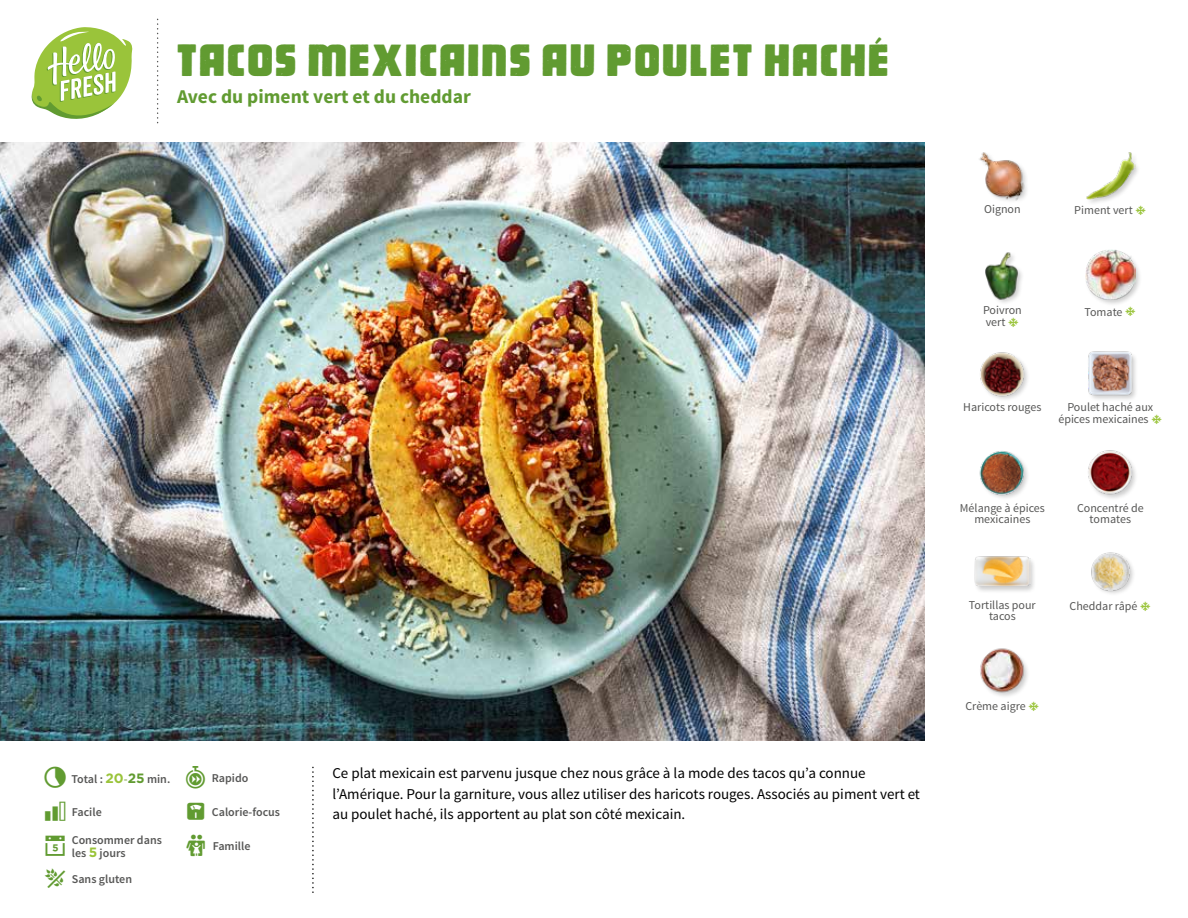
<style>
.page{position:relative;width:1188px;height:918px;background:#fff}
.page>*{position:absolute;margin:0;border:0;box-sizing:border-box;transform-origin:0 0}
.t1{font:45px "Pacifico";letter-spacing:.005em;color:#619b31}
.t2{font:700 19.5px "Source Sans Pro";color:#619b31}
.t3{font:15px/20.5px "Source Sans Pro";color:#000}
.t4{font:12px/10.5px "Source Sans Pro";color:#575756;text-align:center}
.t5{font:600 12px/12.9px "Source Sans Pro";color:#575756}
.s1{font-family:"Gotham";font-weight:700;font-size:13.5px;color:#9ac43a}
.s2{color:#87ac54}
.s3{font-family:"Gotham";font-weight:700;font-size:13.5px;color:#619b31}
</style>
<div class="page">
<svg style="left:31px;top:27px;width:102px;height:92px"></svg>
<img style="left:0;top:142px;width:925px;height:598px">
<div style="left:1086px;top:151px;width:55px;height:54px;background:#000;opacity:.2"></div>
<img style="left:1086px;top:151px;width:49px;height:49px">
<img style="left:1088px;top:351px;width:48px;height:49px">
<div style="left:1084px;top:249px;width:59px;height:58px;background:#000;opacity:.2"></div>
<img style="left:1085px;top:250px;width:50px;height:50px">
<img style="left:1088px;top:450px;width:48px;height:49px">
<img style="left:1091px;top:552px;width:43px;height:42px">
<img style="left:979px;top:152px;width:48px;height:49px">
<img style="left:980px;top:352px;width:48px;height:48px">
<img style="left:979px;top:451px;width:49px;height:47px">
<div style="left:973px;top:556px;width:64px;height:38px;background:#000;opacity:.2"></div>
<img style="left:973px;top:556px;width:57px;height:38px">
<img style="left:980px;top:648px;width:48px;height:48px">
<img style="left:985px;top:252px;width:37px;height:51px">
<h1 class="t1" style="left:177px;top:37px;width:715px">TACOS MEXICAINS AU POULET HACHÉ</h1>
<h2 class="t2" style="left:177px;top:84px;width:295px">Avec du piment vert et du cheddar</h2>
<p class="t5" style="left:71px;top:773px;width:100px">Total : <span class="s1">20</span><span class="s2">-</span><span class="s3">25</span> min.</p>
<p class="t5" style="left:212px;top:771px;width:38px">Rapido</p>
<p class="t3" style="left:332px;top:763px;width:589px">Ce plat mexicain est parvenu jusque chez nous grâce à la mode des tacos qu’a connue l’Amérique. Pour la garniture, vous allez utiliser des haricots rouges. Associés au piment vert et</p>
<p class="t5" style="left:72px;top:806px;width:31px">Facile</p>
<p class="t5" style="left:212px;top:806px;width:70px">Calorie-focus</p>
<p class="t3" style="left:332px;top:804px;width:354px">au poulet haché, ils apportent au plat son côté mexicain.</p>
<p class="t5" style="left:72px;top:834px;width:92px">Consommer dans les <span class="s1">5</span> jours</p>
<p class="t5" style="left:213px;top:840px;width:39px">Famille</p>
<p class="t5" style="left:72px;top:873px;width:62px">Sans gluten</p>
<p class="t4" style="left:984px;top:204px;width:38px">Oignon</p>
<p class="t4" style="left:1074px;top:205px;width:60px">Piment vert</p>
<p class="t4" style="left:983px;top:305px;width:40px">Poivron</p>
<p class="t4" style="left:1084px;top:307px;width:40px">Tomate</p>
<p class="t4" style="left:986px;top:317px;width:21px">vert</p>
<p class="t4" style="left:963px;top:402px;width:80px">Haricots rouges</p>
<p class="t4" style="left:1058px;top:401px;width:96px;line-height:12px;text-align:left;text-indent:9px">Poulet haché aux épices mexicaines</p>
<p class="t4" style="left:960px;top:503px;width:86px">Mélange à épices mexicaines</p>
<p class="t4" style="left:1077px;top:503px;width:68px">Concentré de tomates</p>
<p class="t4" style="left:969px;top:600px;width:68px">Tortillas pour</p>
<p class="t4" style="left:1070px;top:601px;width:69px">Cheddar râpé</p>
<p class="t4" style="left:989px;top:611px;width:28px">tacos</p>
<p class="t4" style="left:965px;top:701px;width:62px">Crème aigre</p>
</div>
